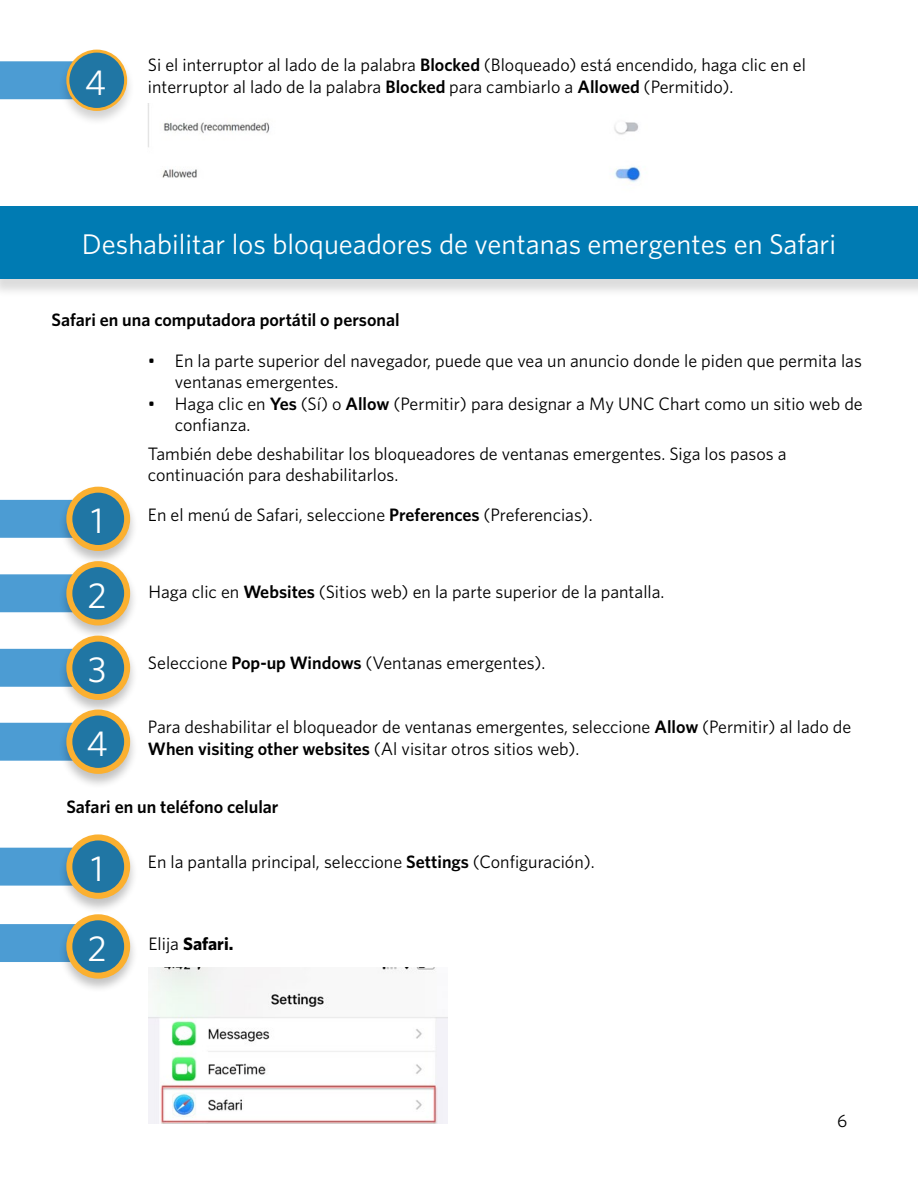
<style>
.page{position:relative;width:918px;height:1188px;background:#fff}
.page>*{position:absolute;margin:0;border:0;box-sizing:border-box;transform-origin:0 0}
.t1{font:36px/74.6px "Whitney";color:#fff}
.t2{font:28.5px "Whitney";color:#fff}
.t3{font:18px/21.6px "Whitney";color:#000}
.t4{font:600 18px "Whitney";color:#000}
.t5{font:700 18px "Whitney";color:#000}
.s1{font-weight:600}
.s2{font-weight:400}
</style>
<div class="page">
<div style="left:0;top:61px;width:58px;height:38px;background:#4c9cd3"></div>
<div style="left:58px;top:48px;width:78px;height:78px;background:#000;opacity:.18"></div>
<div style="left:68px;top:51px;width:58px;height:58px;background:#2076a4;border-radius:50%"></div>
<div style="left:66px;top:50px;width:61px;height:61px;border:3px solid #fbb030;border-radius:50%"></div>
<img style="left:148px;top:104px;width:493px;height:78px">
<div style="left:0;top:208px;width:918px;height:90px;background:#000;opacity:.14"></div>
<div style="left:0;top:206px;width:918px;height:73px;background:#007bb3"></div>
<div style="left:0;top:500px;width:58px;height:38px;background:#4c9cd3"></div>
<div style="left:58px;top:485px;width:81px;height:81px;background:#000;opacity:.24"></div>
<div style="left:69px;top:490px;width:58px;height:58px;background:#2076a4;border-radius:50%"></div>
<div style="left:66px;top:487px;width:64px;height:64px;border:6px solid #fbb030;border-radius:50%"></div>
<div style="left:0;top:574px;width:58px;height:38px;background:#4c9cd3"></div>
<div style="left:58px;top:560px;width:81px;height:80px;background:#000;opacity:.24"></div>
<div style="left:69px;top:564px;width:58px;height:58px;background:#2076a4;border-radius:50%"></div>
<div style="left:66px;top:561px;width:64px;height:64px;border:6px solid #fbb030;border-radius:50%"></div>
<div style="left:0;top:649px;width:58px;height:38px;background:#4c9cd3"></div>
<div style="left:58px;top:634px;width:81px;height:81px;background:#000;opacity:.24"></div>
<div style="left:69px;top:639px;width:58px;height:58px;background:#2076a4;border-radius:50%"></div>
<div style="left:66px;top:636px;width:64px;height:64px;border:6px solid #fbb030;border-radius:50%"></div>
<div style="left:0;top:723px;width:58px;height:38px;background:#4c9cd3"></div>
<div style="left:58px;top:708px;width:81px;height:81px;background:#000;opacity:.24"></div>
<div style="left:69px;top:713px;width:58px;height:58px;background:#2076a4;border-radius:50%"></div>
<div style="left:66px;top:710px;width:64px;height:64px;border:6px solid #fbb030;border-radius:50%"></div>
<div style="left:0;top:848px;width:58px;height:38px;background:#4c9cd3"></div>
<div style="left:58px;top:833px;width:81px;height:81px;background:#000;opacity:.24"></div>
<div style="left:69px;top:837px;width:58px;height:59px;background:#2076a4;border-radius:50%"></div>
<div style="left:66px;top:834px;width:64px;height:65px;border:6px solid #fbb030;border-radius:50%"></div>
<div style="left:0;top:924px;width:58px;height:38px;background:#4c9cd3"></div>
<div style="left:58px;top:913px;width:81px;height:80px;background:#000;opacity:.24"></div>
<div style="left:69px;top:917px;width:58px;height:59px;background:#2076a4;border-radius:50%"></div>
<div style="left:66px;top:914px;width:64px;height:65px;border:6px solid #fbb030;border-radius:50%"></div>
<img style="left:148px;top:968px;width:299px;height:155px">
<h1 class="t1" style="left:85px;top:44px;width:23px">4</h1>
<p class="t3" style="left:148px;top:54px;width:660px">Si el interruptor al lado de la palabra <span class="s1">Blocked</span> (Bloqueado) está encendido, haga clic en el interruptor al lado de la palabra <span class="s1">Blocked</span> para cambiarlo a <span class="s1">Allowed</span> (Permitido).</p>
<h2 class="t2" style="left:82px;top:225px;width:756px">Deshabilitar los bloqueadores de ventanas emergentes en Safari</h2>
<p class="t4" style="left:52px;top:308px;width:350px">Safari en una computadora portátil o personal</p>
<p class="t3" style="left:175px;top:349px;width:689px;text-indent:-27px">• En la parte superior del navegador, puede que vea un anuncio donde le piden que permita las ventanas emergentes.</p>
<p class="t3" style="left:175px;top:392px;width:689px;text-indent:-27px">• Haga clic en <span class="s1">Yes</span> (Sí) o <span class="s1">Allow</span> (Permitir) para designar a My UNC Chart como un sitio web de confianza.</p>
<p class="t3" style="left:148px;top:442px;width:640px">También debe deshabilitar los bloqueadores de ventanas emergentes. Siga los pasos a continuación para deshabilitarlos.</p>
<h1 class="t1" style="left:87px;top:483px;width:21px">1<br>2</h1>
<p class="t3" style="left:148px;top:503px;width:446px">En el menú de Safari, seleccione <span class="s1">Preferences</span> (Preferencias).</p>
<p class="t3" style="left:148px;top:580px;width:518px">Haga clic en <span class="s1">Websites</span> (Sitios web) en la parte superior de la pantalla.</p>
<h1 class="t1" style="left:86px;top:632px;width:23px;line-height:73.9px">3<br>4</h1>
<p class="t3" style="left:148px;top:651px;width:399px">Seleccione <span class="s1">Pop-up Windows</span> (Ventanas emergentes).</p>
<p class="t3" style="left:148px;top:716px;width:705px">Para deshabilitar el bloqueador de ventanas emergentes, seleccione <span class="s1">Allow</span> (Permitir) al lado de<br><span class="s1">When visiting other websites</span> (Al visitar otros sitios web).</p>
<p class="t4" style="left:66px;top:795px;width:214px">Safari en un teléfono celular</p>
<h1 class="t1" style="left:91px;top:830px;width:14px">1</h1>
<h1 class="t1" style="left:87px;top:910px;width:21px">2</h1>
<p class="t3" style="left:148px;top:851px;width:448px">En la pantalla principal, seleccione <span class="s1">Settings</span> (Configuración).</p>
<p class="t5" style="left:148px;top:932px;width:86px"><span class="s2">Elija</span> Safari.</p>
<p class="t3" style="left:837px;top:1110px;width:12px">6</p>
</div>
